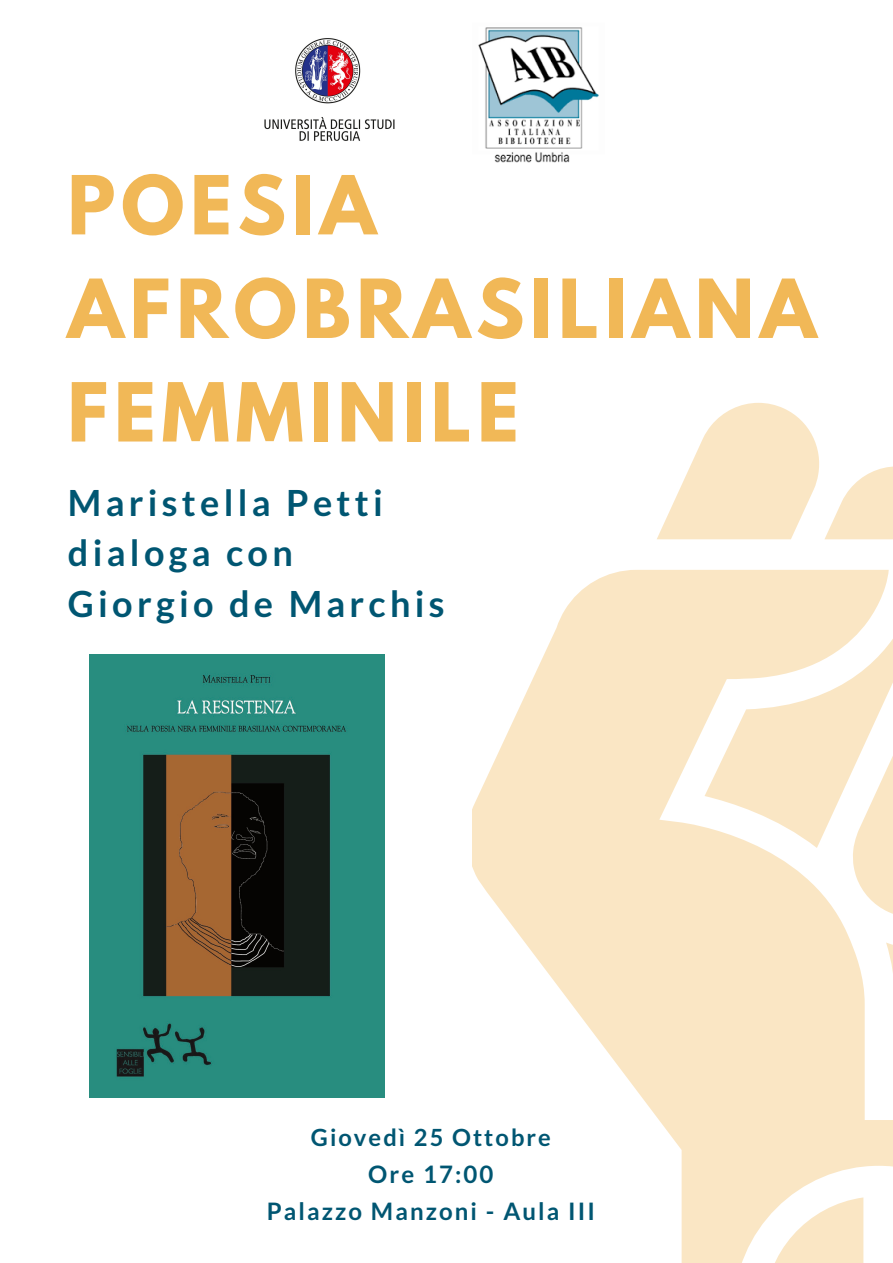
<style>
.page{position:relative;width:893px;height:1263px;background:#fff}
.page>*{position:absolute;margin:0;border:0;box-sizing:border-box;transform-origin:0 0}
.t1{font:700 72px/103.6px "League Spartan";letter-spacing:.08em;color:#f1b857}
.t2{font:700 36px/50.1px "Lato";letter-spacing:.12em;color:#005672}
.t3{font:700 24px/37.1px "Lato";letter-spacing:.085em;color:#005672;text-align:center}
.t4{font:700 23.62px "Lato";letter-spacing:.085em;color:#005672}
</style>
<div class="page">
<svg style="left:704px;top:466px;width:189px;height:74px;fill:#fae6c4"></svg>
<svg style="left:657px;top:403px;width:166px;height:136px"></svg>
<svg style="left:472px;top:570px;width:421px;height:693px;fill:#fae6c4"></svg>
<img style="left:89px;top:654px;width:295px;height:443px">
<img style="left:264px;top:38px;width:131px;height:103px">
<img style="left:478px;top:27px;width:121px;height:136px">
<h1 class="t1" style="left:67px;top:163px;width:750px">POESIA<br>AFROBRASILIANA<br>FEMMINILE</h1>
<p class="t2" style="left:68px;top:477px;width:378px">Maristella Petti dialoga con<br>Giorgio de Marchis</p>
<p class="t4" style="left:311px;top:1122px;width:241px">Giovedì 25 Ottobre</p>
<p class="t3" style="left:267px;top:1155px;width:330px">Ore 17:00<br>Palazzo Manzoni - Aula III</p>
</div>
